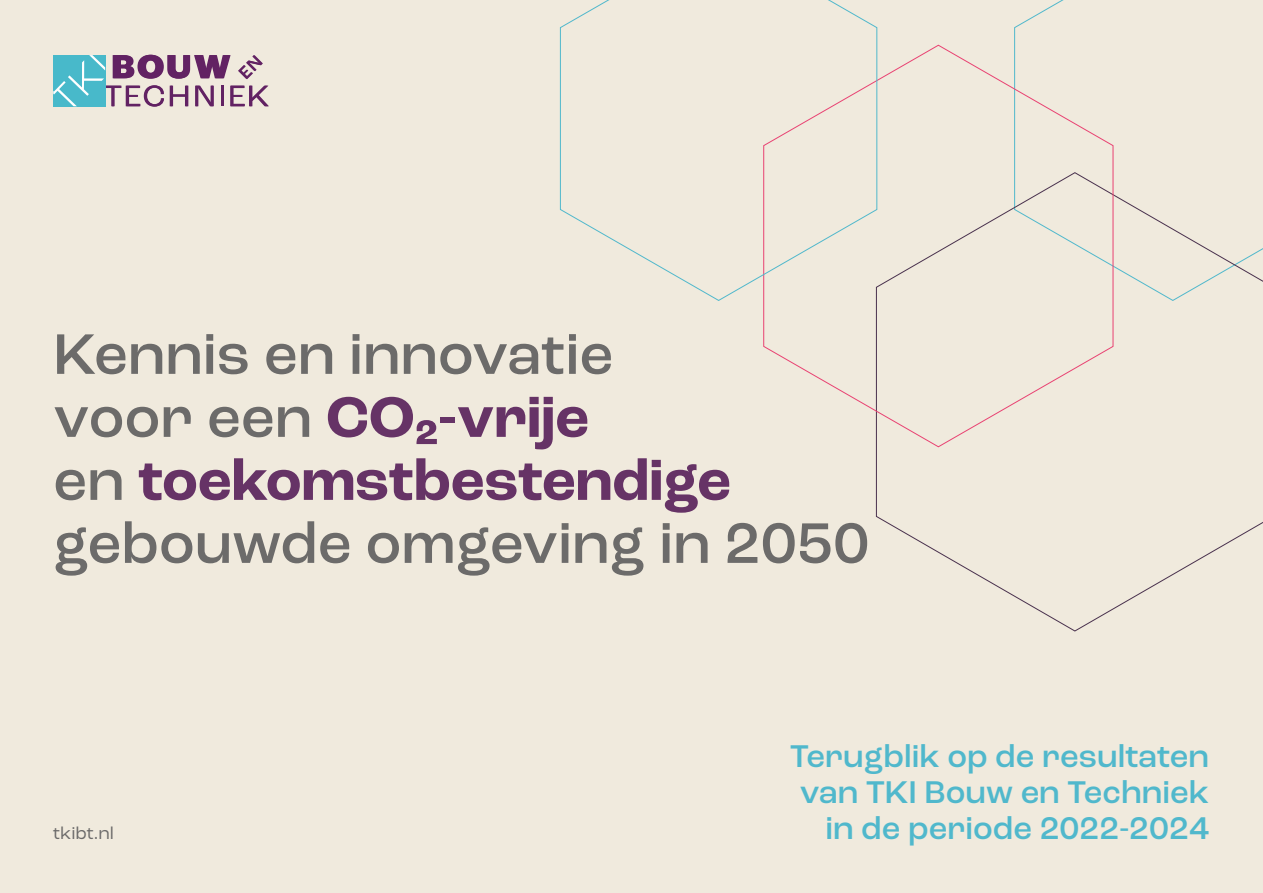
<style>
.page{position:relative;width:1263px;height:893px;background:#f0eadd}
.page>*{position:absolute;margin:0;border:0;box-sizing:border-box;transform-origin:0 0}
.t1{font:500 60px/63px "Roc Grotesk";color:#6c6b6a}
.t2{font:500 33px/36px "Roc Grotesk";color:#50b8cc;text-align:right}
.t3{font:18px "Roc Grotesk";color:#6c6b6a}
.s1{font-weight:700;color:#636}
</style>
<div class="page">
<svg style="left:875px;top:194px;width:388px;height:438px"></svg>
<svg style="left:763px;top:44px;width:351px;height:404px"></svg>
<svg style="left:560px;top:0;width:318px;height:301px"></svg>
<svg style="left:53px;top:55px;width:216px;height:52px"></svg>
<p class="t1" style="left:53px;top:323px;width:818px">Kennis en innovatie<br>voor een <span class="s1">CO2-vrije<br></span>en <span class="s1">toekomstbestendige </span>gebouwde omgeving in 2050</p>
<p class="t3" style="left:53px;top:822px;width:62px">tkibt.nl</p>
<p class="t2" style="left:790px;top:738px;width:420px">Terugblik op de resultaten van TKI Bouw en Techniek in de periode 2022-2024</p>
</div>
